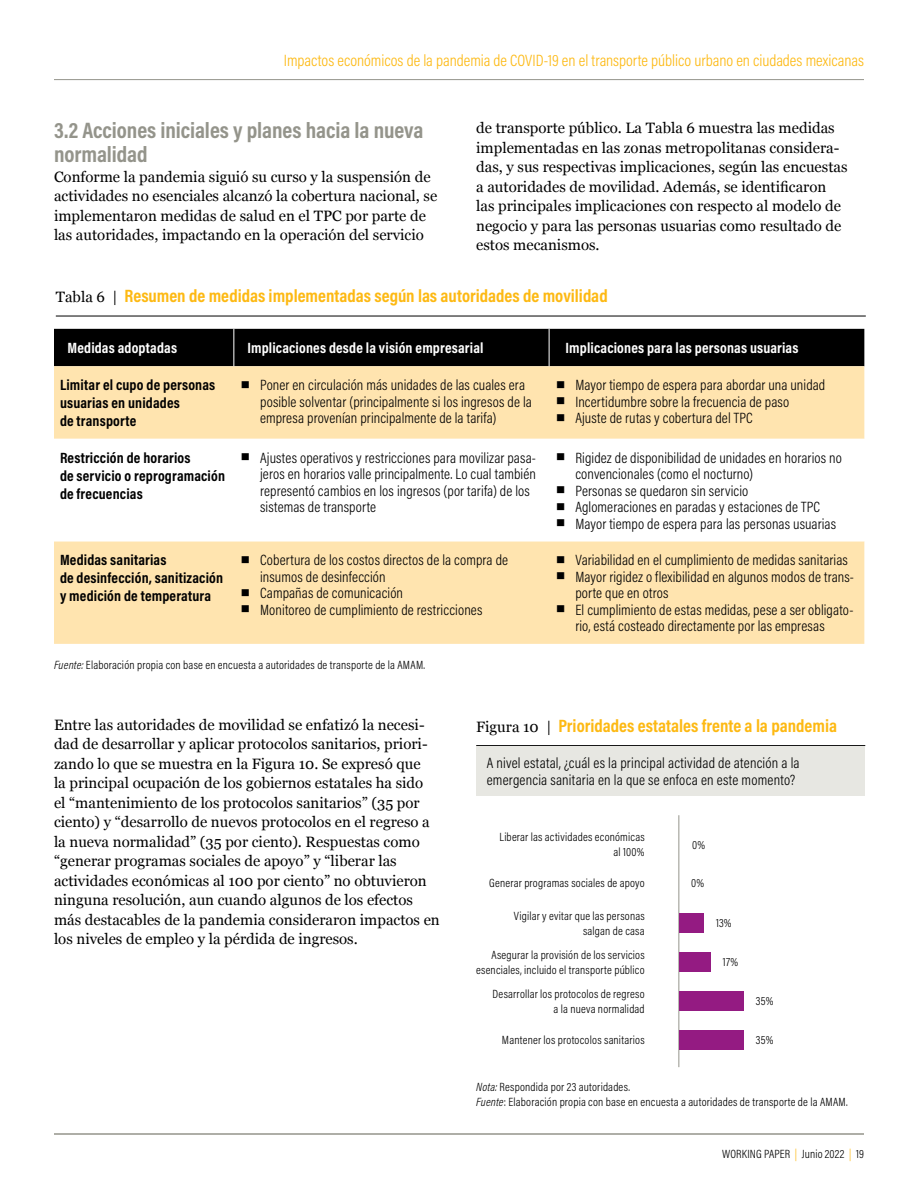
<style>
.page{position:relative;width:918px;height:1188px;background:#fff}
.page>*{position:absolute;margin:0;border:0;box-sizing:border-box;transform-origin:0 0}
.t1{font:700 22.5px/24px "Acumin Pro Cond";letter-spacing:-.005em;color:#94948b}
.t2{font:700 18px "Acumin Pro Cond";color:#fdb913}
.t3{font:300 16.5px "Acumin Pro Cond";color:#fdb913}
.t4{font:15px/19.5px "Georgia";color:#000}
.t5{font:300 15px/16.5px "Acumin Pro Cond";letter-spacing:.01em;color:#000}
.t6{font:700 15px/18px "Acumin Pro Cond";letter-spacing:.01em;color:#000}
.t7{font:700 15px "Acumin Pro Cond";letter-spacing:.01em;color:#fff}
.t8{font:300 12px/15px "Acumin Pro Cond";letter-spacing:.015em;color:#000;text-align:right}
.s1{font-family:"Georgia";font-weight:400;font-size:15px;color:#000}
.s2{font-family:"Georgia";font-weight:400;font-size:31.5px}
.s3{font-style:italic}
.s4{color:#fdb913}
</style>
<div class="page">
<hr style="left:54px;top:79px;width:810px;height:1px;background:#94948b">
<hr style="left:54px;top:1134px;width:810px;height:1px;background:#94948b">
<hr style="left:56px;top:316px;width:810px;height:1px;background:#000">
<div style="left:54px;top:329px;width:810px;height:37px;background:#000"></div>
<div style="left:54px;top:366px;width:810px;height:278px;background:#ffe4af"></div>
<svg style="left:54px;top:439px;width:810px;height:102px"></svg>
<hr style="left:549px;top:329px;width:1px;height:37px;background:#fff">
<hr style="left:234px;top:329px;width:1px;height:37px;background:#fff">
<hr style="left:476px;top:745px;width:389px;height:1px;background:#000">
<div style="left:476px;top:746px;width:389px;height:50px;background:#e7e7e2"></div>
<hr style="left:679px;top:815px;width:1px;height:252px;background:#94948b">
<div style="left:679px;top:1030px;width:65px;height:19px;background:#941b82"></div>
<div style="left:679px;top:991px;width:65px;height:20px;background:#941b82"></div>
<div style="left:679px;top:952px;width:31px;height:19px;background:#941b82"></div>
<div style="left:679px;top:913px;width:24px;height:19px;background:#941b82"></div>
<p class="t3" style="left:284px;top:50px;width:582px">Impactos económicos de la pandemia de COVID-19 en el transporte público urbano en ciudades mexicanas</p>
<p class="t4" style="left:476px;top:118px;width:373px">de transporte público. La Tabla 6 muestra las medidas implementadas en las zonas metropolitanas considera&shy;das, y sus respectivas implicaciones, según las encuestas a autoridades de movilidad. Además, se identificaron las principales implicaciones con respecto al modelo de negocio y para las personas usuarias como resultado de estos mecanismos.</p>
<p class="t2" style="left:56px;top:284px;width:553px"><span class="s1">Tabla 6 |</span> Resumen de medidas implementadas según las autoridades de movilidad</p>
<h1 class="t1" style="left:54px;top:118px;width:371px">3.2 Acciones iniciales y planes hacia la nueva normalidad</h1>
<p class="t4" style="left:54px;top:166px;width:385px">Conforme la pandemia siguió su curso y la suspensión de actividades no esenciales alcanzó la cobertura nacional, se implementaron medidas de salud en el TPC por parte de las autoridades, impactando en la operación del servicio</p>
<p class="t7" style="left:68px;top:338px;width:111px">Medidas adoptadas</p>
<p class="t7" style="left:247px;top:338px;width:238px">Implicaciones desde la visión empresarial</p>
<p class="t7" style="left:565px;top:338px;width:235px">Implicaciones para las personas usuarias</p>
<p class="t6" style="left:60px;top:375px;width:157px">Limitar el cupo de personas usuarias en unidades<br>de transporte</p>
<p class="t5" style="left:260px;top:376px;width:273px;text-indent:-20px"><span class="s2">▪</span> Poner en circulación más unidades de las cuales era posible solventar (principalmente si los ingresos de la empresa provenían principalmente de la tarifa)</p>
<p class="t5" style="left:555px;top:376px;width:272px"><span class="s2">▪</span> Mayor tiempo de espera para abordar una unidad</p>
<p class="t5" style="left:555px;top:393px;width:236px"><span class="s2">▪</span> Incertidumbre sobre la frecuencia de paso</p>
<p class="t5" style="left:555px;top:409px;width:199px"><span class="s2">▪</span> Ajuste de rutas y cobertura del TPC</p>
<p class="t6" style="left:60px;top:448px;width:167px">Restricción de horarios<br>de servicio o reprogramación de frecuencias</p>
<p class="t5" style="left:260px;top:449px;width:277px;text-indent:-20px"><span class="s2">▪</span> Ajustes operativos y restricciones para movilizar pasa&shy;jeros en horarios valle principalmente. Lo cual también representó cambios en los ingresos (por tarifa) de los sistemas de transporte</p>
<p class="t5" style="left:575px;top:449px;width:268px;text-indent:-20px"><span class="s2">▪</span> Rigidez de disponibilidad de unidades en horarios no convencionales (como el nocturno)</p>
<p class="t5" style="left:555px;top:482px;width:195px"><span class="s2">▪</span> Personas se quedaron sin servicio</p>
<p class="t5" style="left:555px;top:498px;width:267px"><span class="s2">▪</span> Aglomeraciones en paradas y estaciones de TPC</p>
<p class="t5" style="left:555px;top:515px;width:283px"><span class="s2">▪</span> Mayor tiempo de espera para las personas usuarias</p>
<p class="t6" style="left:60px;top:551px;width:165px">Medidas sanitarias<br>de desinfección, sanitización y medición de temperatura</p>
<p class="t5" style="left:260px;top:551px;width:250px;text-indent:-20px"><span class="s2">▪</span> Cobertura de los costos directos de la compra de insumos de desinfección</p>
<p class="t5" style="left:240px;top:584px;width:165px"><span class="s2">▪</span> Campañas de comunicación</p>
<p class="t5" style="left:240px;top:601px;width:244px"><span class="s2">▪</span> Monitoreo de cumplimiento de restricciones</p>
<p class="t8" style="left:54px;top:657px;width:373px"><span class="s3">Fuente:</span> Elaboración propia con base en encuesta a autoridades de transporte de la AMAM.</p>
<p class="t5" style="left:555px;top:551px;width:294px"><span class="s2">▪</span> Variabilidad en el cumplimiento de medidas sanitarias</p>
<p class="t5" style="left:575px;top:568px;width:280px;text-indent:-20px"><span class="s2">▪</span> Mayor rigidez o flexibilidad en algunos modos de trans&shy;porte que en otros</p>
<p class="t5" style="left:555px;top:601px;width:300px;text-align:center"><span class="s2">▪</span> El cumplimiento de estas medidas, pese a ser obligato&shy;rio, está costeado directamente por las empresas</p>
<p class="t4" style="left:54px;top:714px;width:387px">Entre las autoridades de movilidad se enfatizó la necesi&shy;dad de desarrollar y aplicar protocolos sanitarios, priori&shy;zando lo que se muestra en la Figura 10. Se expresó que<br>la principal ocupación de los gobiernos estatales ha sido<br>el “mantenimiento de los protocolos sanitarios” (35 por ciento) y “desarrollo de nuevos protocolos en el regreso a la nueva normalidad” (35 por ciento). Respuestas como “generar programas sociales de apoyo” y “liberar las actividades económicas al 100 por ciento” no obtuvieron ninguna resolución, aun cuando algunos de los efectos más destacables de la pandemia consideraron impactos en los niveles de empleo y la pérdida de ingresos.</p>
<p class="t2" style="left:476px;top:714px;width:362px"><span class="s1">Figura 10 |</span> Prioridades estatales frente a la pandemia</p>
<p class="t5" style="left:487px;top:754px;width:314px;line-height:17.2px">A nivel estatal, ¿cuál es la principal actividad de atención a la emergencia sanitaria en la que se enfoca en este momento?</p>
<p class="t8" style="left:500px;top:829px;width:147px">Liberar las actividades económicas al 100%</p>
<p class="t8" style="left:692px;top:837px;width:15px">0%</p>
<p class="t8" style="left:691px;top:876px;width:15px">0%</p>
<p class="t8" style="left:489px;top:876px;width:157px">Generar programas sociales de apoyo</p>
<p class="t8" style="left:514px;top:908px;width:132px">Vigilar y evitar que las personas salgan de casa</p>
<p class="t8" style="left:476px;top:947px;width:170px">Asegurar la provisión de los servicios esenciales, incluido el transporte público</p>
<p class="t8" style="left:493px;top:986px;width:154px">Desarrollar los protocolos de regreso a la nueva normalidad</p>
<p class="t8" style="left:502px;top:1032px;width:144px">Mantener los protocolos sanitarios</p>
<p class="t8" style="left:716px;top:915px;width:17px">13%</p>
<p class="t8" style="left:723px;top:954px;width:17px">17%</p>
<p class="t8" style="left:756px;top:993px;width:19px">35%</p>
<p class="t8" style="left:756px;top:1032px;width:19px">35%</p>
<p class="t8" style="left:476px;top:1079px;width:373px;text-align:left"><span class="s3">Nota:</span> Respondida por 23 autoridades.<br><span class="s3">Fuente</span>: Elaboración propia con base en encuesta a autoridades de transporte de la AMAM.</p>
<p class="t8" style="left:722px;top:1146px;width:143px">WORKING PAPER <span class="s4">|</span> Junio 2022 <span class="s4">|</span> 19</p>
</div>
